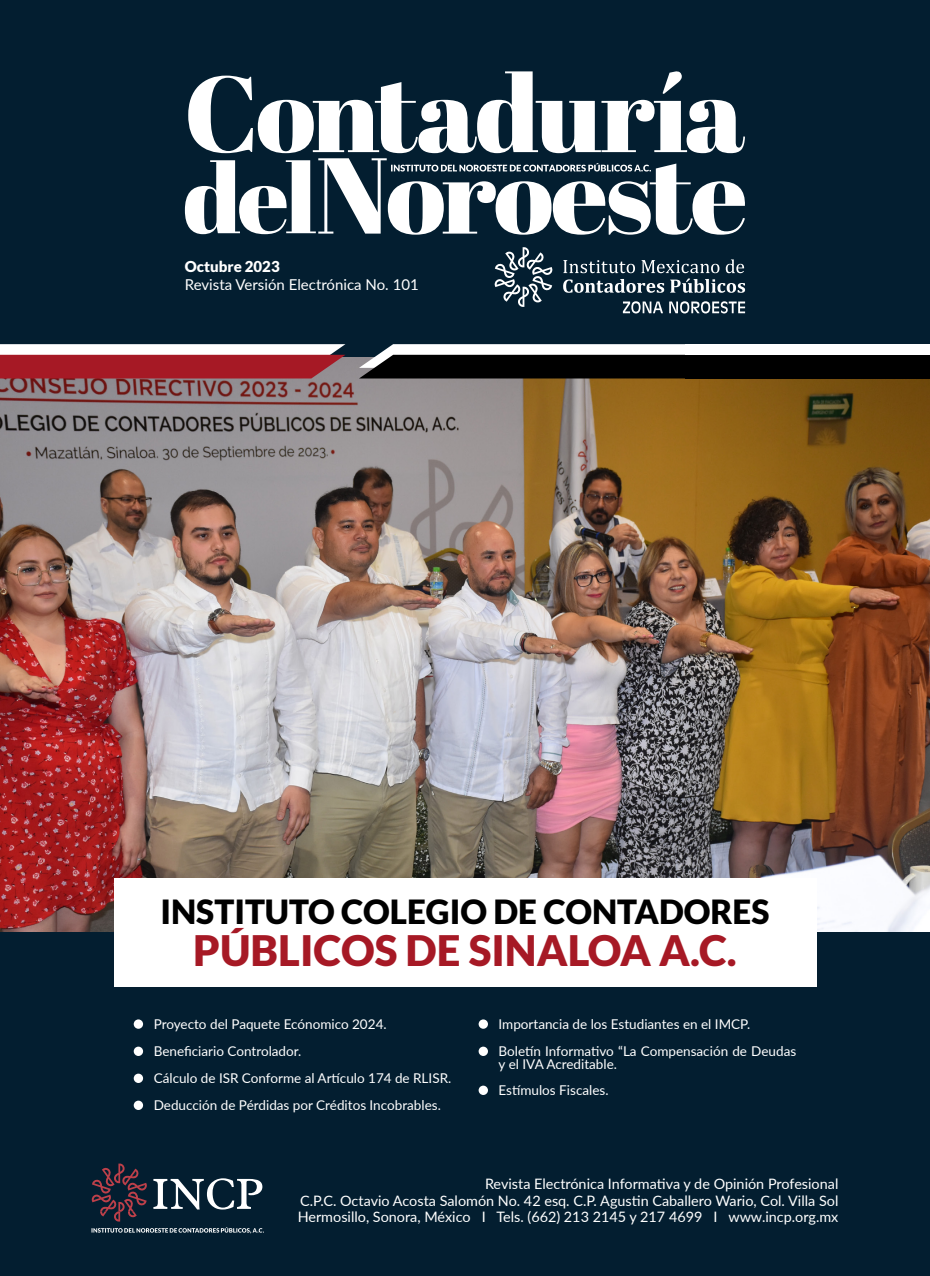
<style>
.page{position:relative;width:930px;height:1276px;background:#fff}
.page>*{position:absolute;margin:0;border:0;box-sizing:border-box;transform-origin:0 0}
.t1{font:900 42px "Lato";color:#a61925}
.t2{font:900 33.3px "Lato";color:#000}
.t3{font:15px "Lato";color:#fff}
.t4{font:900 15px "Lato";color:#fff}
.t5{font:14.4px/16.5px "Lato";color:#fff;text-align:justify}
.t6{font:13.5px/27px "Lato";color:#fff}
</style>
<div class="page">
<img style="left:0;top:356px;width:929px;height:576px">
<div style="left:0;top:0;width:929px;height:356px;background:#031e30"></div>
<div style="left:0;top:932px;width:929px;height:344px;background:#031e30"></div>
<div style="left:114px;top:878px;width:702px;height:108px;background:#fff"></div>
<svg style="left:91px;top:1164px;width:56px;height:57px"></svg>
<svg style="left:153px;top:1178px;width:109px;height:31px"></svg>
<svg style="left:91px;top:1227px;width:173px;height:6px"></svg>
<div style="left:134px;top:1019px;width:9px;height:10px;background:#fff;border-radius:50%"></div>
<div style="left:134px;top:1047px;width:9px;height:9px;background:#fff;border-radius:50%"></div>
<div style="left:134px;top:1074px;width:9px;height:9px;background:#fff;border-radius:50%"></div>
<div style="left:134px;top:1101px;width:9px;height:9px;background:#fff;border-radius:50%"></div>
<div style="left:478px;top:1019px;width:9px;height:10px;background:#fff;border-radius:50%"></div>
<div style="left:478px;top:1047px;width:9px;height:9px;background:#fff;border-radius:50%"></div>
<div style="left:478px;top:1086px;width:9px;height:9px;background:#fff;border-radius:50%"></div>
<svg style="left:185px;top:71px;width:560px;height:164px"></svg>
<svg style="left:494px;top:247px;width:58px;height:60px"></svg>
<svg style="left:563px;top:259px;width:180px;height:14px"></svg>
<svg style="left:563px;top:279px;width:181px;height:14px"></svg>
<svg style="left:622px;top:301px;width:122px;height:12px"></svg>
<svg style="left:359px;top:344px;width:326px;height:34px;background:#505051"></svg>
<div style="left:685px;top:344px;width:244px;height:23px;background:#fff"></div>
<div style="left:685px;top:355px;width:244px;height:23px;background:#000"></div>
<svg style="left:0;top:344px;width:345px;height:34px;background:#be636b"></svg>
<p class="t4" style="left:185px;top:257px;width:96px">Octubre 2023</p>
<p class="t3" style="left:185px;top:274px;width:235px">Revista Versión Electrónica No. 101</p>
<h2 class="t2" style="left:160px;top:892px;width:610px">INSTITUTO COLEGIO DE CONTADORES</h2>
<h1 class="t1" style="left:193px;top:926px;width:544px">PÚBLICOS DE SINALOA A.C.</h1>
<p class="t6" style="left:154px;top:1010px;width:299px">Proyecto del Paquete Ecónomico 2024.<br>Beneficiario Controlador.<br>Cálculo de ISR Conforme al Artículo 174 de RLISR.<br>Deducción de Pérdidas por Créditos Incobrables.</p>
<p class="t6" style="left:498px;top:1010px;width:299px">Importancia de los Estudiantes en el IMCP.<br>Boletín Informativo “La Compensación de Deudas</p>
<p class="t6" style="left:498px;top:1051px;width:120px;line-height:25.5px">y el IVA Acreditable.<br>Estímulos Fiscales.</p>
<p class="t5" style="left:297px;top:1175px;width:542px;text-indent:187px">Revista Electrónica Informativa y de Opinión Profesional C.P.C. Octavio Acosta Salomón No. 42 esq. C.P. Agustin Caballero Wario, Col. Villa Sol Hermosillo, Sonora, México I Tels. (662) 213 2145 y 217 4699 I www.incp.org.mx</p>
</div>
